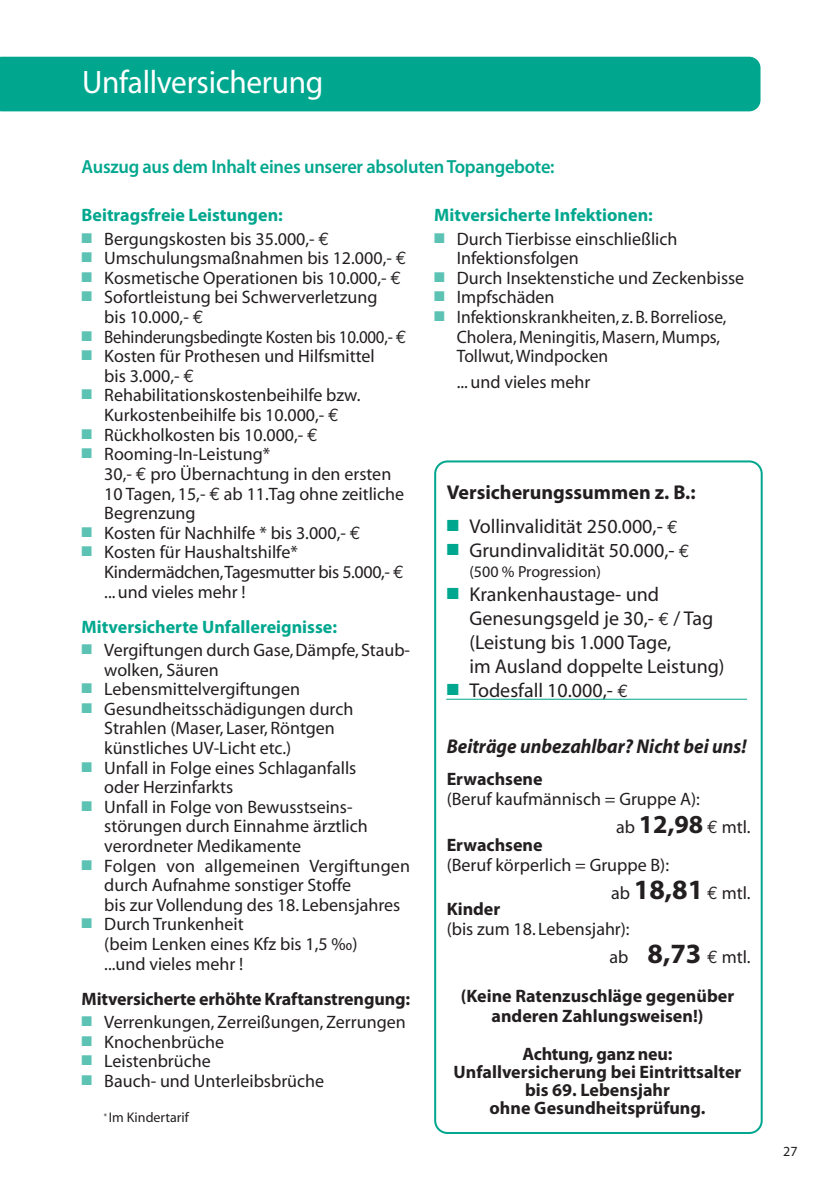
<style>
.page{position:relative;width:840px;height:1191px;background:#fff}
.page>*{position:absolute;margin:0;border:0;box-sizing:border-box;transform-origin:0 0}
.t1{font:32.6px "Myriad Pro";letter-spacing:-.01em;color:#fff;scale:.96 1}
.t2{font:20px/24px "Myriad";color:#231f20}
.t3{font:italic 700 20px "Myriad";color:#231f20;scale:.95 1}
.t4{font:700 20px "Myriad Pro";color:#231f20}
.t5{font:600 19px "Myriad Pro";letter-spacing:-.015em;color:#00a78e}
.t6{font:18px/19.6px "Myriad";color:#231f20}
.t7{font:700 18px/18px "Myriad Pro";color:#231f20;text-align:center}
.t8{font:700 18px "Myriad Pro";color:#00a78e}
.t9{font:18px "Myriad";color:#231f20;scale:.94 1}
.t10{font:16px "Myriad";color:#231f20}
.t11{font:14px "Myriad";color:#231f20}
.t12{font:14px "Myriad Pro";color:#231f20}
.s1{color:#5cc3b4}
.s2{font-family:"Euro Mono"}
.s3{color:#00a78e}
.s4{font-family:"Euro Mono";font-size:18px}
.s5{font-family:"Myriad Pro";font-weight:700;font-size:26px}
.s6{font-family:"Myriad Pro";font-weight:700;font-size:28px}
</style>
<div class="page">
<svg style="left:434px;top:460px;width:328px;height:674px"></svg>
<hr style="left:446px;top:698px;width:300px;height:1px;background:#00a78e">
<div style="left:1px;top:57px;width:759px;height:54px;background:#00a78e"></div>
<h1 class="t1" style="left:82px;top:70px;width:253px">Unfallversicherung</h1>
<p class="t5" style="left:82px;top:159px;width:474px">Auszug aus dem Inhalt eines unserer absolutenTopangebote:</p>
<p class="t8" style="left:82px;top:209px;width:203px">Beitragsfreie Leistungen:</p>
<p class="t6" style="left:82px;top:230px;width:249px"><span class="s1">■</span> Bergungskosten bis 35.000,- <span class="s2">€</span></p>
<p class="t6" style="left:82px;top:250px;width:326px"><span class="s1">■</span> Umschulungsmaßnahmen bis 12.000,- <span class="s2">€</span></p>
<p class="t6" style="left:82px;top:269px;width:321px"><span class="s1">■</span> Kosmetische Operationen bis 10.000,- <span class="s2">€</span></p>
<p class="t6" style="left:104px;top:289px;width:274px;text-indent:-23px"><span class="s1">■</span> Sofortleistung bei Schwerverletzung bis 10.000,- <span class="s2">€</span></p>
<p class="t9" style="left:82px;top:330px;width:347px"><span class="s1">■</span> Behinderungsbedingte Kosten bis 10.000,- <span class="s2">€</span></p>
<p class="t6" style="left:104px;top:348px;width:272px;text-indent:-23px"><span class="s1">■</span> Kosten für Prothesen und Hilfsmittel bis 3.000,- <span class="s2">€</span></p>
<p class="t6" style="left:82px;top:387px;width:280px;text-align:center"><span class="s1">■</span> Rehabilitationskostenbeihilfe bzw.<br>Kurkostenbeihilfe bis 10.000,- <span class="s2">€</span></p>
<p class="t6" style="left:82px;top:426px;width:238px"><span class="s1">■</span> Rückholkosten bis 10.000,- <span class="s2">€</span></p>
<p class="t6" style="left:104px;top:446px;width:301px;text-indent:-23px"><span class="s1">■</span> Rooming-In-Leistung*<br>30,- <span class="s2">€</span> pro Übernachtung in den ersten<br>10 Tagen, 15,- <span class="s2">€</span> ab 11.Tag ohne zeitliche<br>Begrenzung</p>
<p class="t6" style="left:82px;top:524px;width:280px"><span class="s1">■</span> Kosten für Nachhilfe * bis 3.000,- <span class="s2">€</span></p>
<p class="t6" style="left:104px;top:544px;width:301px;text-indent:-23px"><span class="s1">■</span> Kosten für Haushaltshilfe*<br>Kindermädchen,Tagesmutter bis 5.000,- <span class="s2">€ </span>... und vieles mehr !</p>
<p class="t8" style="left:82px;top:620px;width:257px">Mitversicherte Unfallereignisse:</p>
<p class="t6" style="left:104px;top:641px;width:307px;text-indent:-23px"><span class="s1">■</span> Vergiftungen durch Gase,Dämpfe,Staub&shy;wolken, Säuren</p>
<p class="t6" style="left:82px;top:681px;width:220px"><span class="s1">■</span> Lebensmittelvergiftungen</p>
<p class="t6" style="left:104px;top:700px;width:250px;text-indent:-23px"><span class="s1">■</span> Gesundheitsschädigungen durch<br>Strahlen (Maser, Laser, Röntgen künstliches UV-Licht etc.)</p>
<p class="t6" style="left:104px;top:759px;width:253px;text-indent:-23px"><span class="s1">■</span> Unfall in Folge eines Schlaganfalls oder Herzinfarkts</p>
<p class="t6" style="left:104px;top:798px;width:265px;text-indent:-23px"><span class="s1">■</span> Unfall in Folge von Bewusstseins&shy;störungen durch Einnahme ärztlich verordneter Medikamente</p>
<p class="t6" style="left:104px;top:857px;width:307px;text-indent:-23px"><span class="s1">■</span> Folgen von allgemeinen Vergiftungen durch Aufnahme sonstiger Stoffe<br>bis zur Vollendung des 18. Lebensjahres</p>
<p class="t6" style="left:104px;top:916px;width:254px;text-indent:-23px"><span class="s1">■</span> Durch Trunkenheit<br>(beim Lenken eines Kfz bis 1,5 ‰) ...und vieles mehr !</p>
<p class="t7" style="left:82px;top:991px;width:330px">Mitversicherte erhöhte Kraftanstrengung:</p>
<p class="t6" style="left:82px;top:1013px;width:325px"><span class="s1">■</span> Verrenkungen, Zerreißungen, Zerrungen</p>
<p class="t6" style="left:82px;top:1033px;width:144px"><span class="s1">■</span> Knochenbrüche</p>
<p class="t6" style="left:82px;top:1053px;width:131px"><span class="s1">■</span> Leistenbrüche</p>
<p class="t6" style="left:82px;top:1072px;width:244px"><span class="s1">■</span> Bauch- und Unterleibsbrüche</p>
<p class="t11" style="left:104px;top:1112px;width:86px"><sup>*</sup> Im Kindertarif</p>
<p class="t8" style="left:434px;top:209px;width:220px">Mitversicherte Infektionen:</p>
<p class="t6" style="left:456px;top:230px;width:222px;text-indent:-23px"><span class="s1">■</span> Durch Tierbisse einschließlich<br>Infektionsfolgen</p>
<p class="t6" style="left:434px;top:269px;width:311px"><span class="s1">■</span> Durch Insektenstiche und Zeckenbisse</p>
<p class="t6" style="left:434px;top:289px;width:122px"><span class="s1">■</span> Impfschäden</p>
<p class="t6" style="left:456px;top:309px;width:271px;text-indent:-23px"><span class="s1">■</span> Infektionskrankheiten, z. B. Borreliose,<br>Cholera, Meningitis, Masern, Mumps,<br>Tollwut,Windpocken</p>
<p class="t6" style="left:456px;top:373px;width:135px">... und vieles mehr</p>
<p class="t4" style="left:446px;top:485px;width:250px">Versicherungssummen z. B.:</p>
<p class="t2" style="left:446px;top:516px;width:232px"><span class="s3">■</span> Vollinvalidität 250.000,- <span class="s4">€</span></p>
<p class="t2" style="left:446px;top:540px;width:244px"><span class="s3">■</span> Grundinvalidität 50.000,- <span class="s4">€</span></p>
<p class="t10" style="left:469px;top:566px;width:133px">(500 % Progression)</p>
<p class="t2" style="left:469px;top:584px;width:256px;text-indent:-23px"><span class="s3">■</span> Krankenhaustage- und<br>Genesungsgeld je 30,- <span class="s4">€</span> / Tag (Leistung bis 1.000 Tage,<br>im Ausland doppelte Leistung)</p>
<p class="t2" style="left:446px;top:680px;width:183px"><span class="s3">■</span> Todesfall 10.000,- <span class="s4">€</span></p>
<p class="t3" style="left:446px;top:739px;width:317px">Beiträge unbezahlbar? Nicht bei uns!</p>
<p class="t7" style="left:446px;top:771px;width:97px">Erwachsene</p>
<p class="t6" style="left:615px;top:787px;width:136px;line-height:28px;text-indent:-169px">(Beruf kaufmännisch = Gruppe A):<br>ab <span class="s5">12,98</span> <span class="s2">€</span> mtl.</p>
<p class="t7" style="left:446px;top:837px;width:97px">Erwachsene</p>
<p class="t6" style="left:610px;top:853px;width:141px;line-height:28px;text-indent:-164px">(Beruf körperlich = Gruppe B):<br>ab <span class="s6">18,81</span> <span class="s2">€</span> mtl.</p>
<p class="t7" style="left:446px;top:901px;width:55px">Kinder</p>
<p class="t6" style="left:609px;top:917px;width:142px;line-height:28px;text-indent:-163px">(bis zum 18. Lebensjahr):<br>ab <span class="s6">8,73</span> <span class="s2">€</span> mtl.</p>
<p class="t7" style="left:460px;top:987px;width:275px;line-height:20px">(Keine Ratenzuschläge gegenüber anderen Zahlungsweisen!)</p>
<p class="t7" style="left:453px;top:1046px;width:289px">Achtung, ganz neu:<br>Unfallversicherung bei Eintrittsalter bis 69. Lebensjahr<br>ohne Gesundheitsprüfung.</p>
<p class="t12" style="left:782px;top:1146px;width:16px">27</p>
</div>
